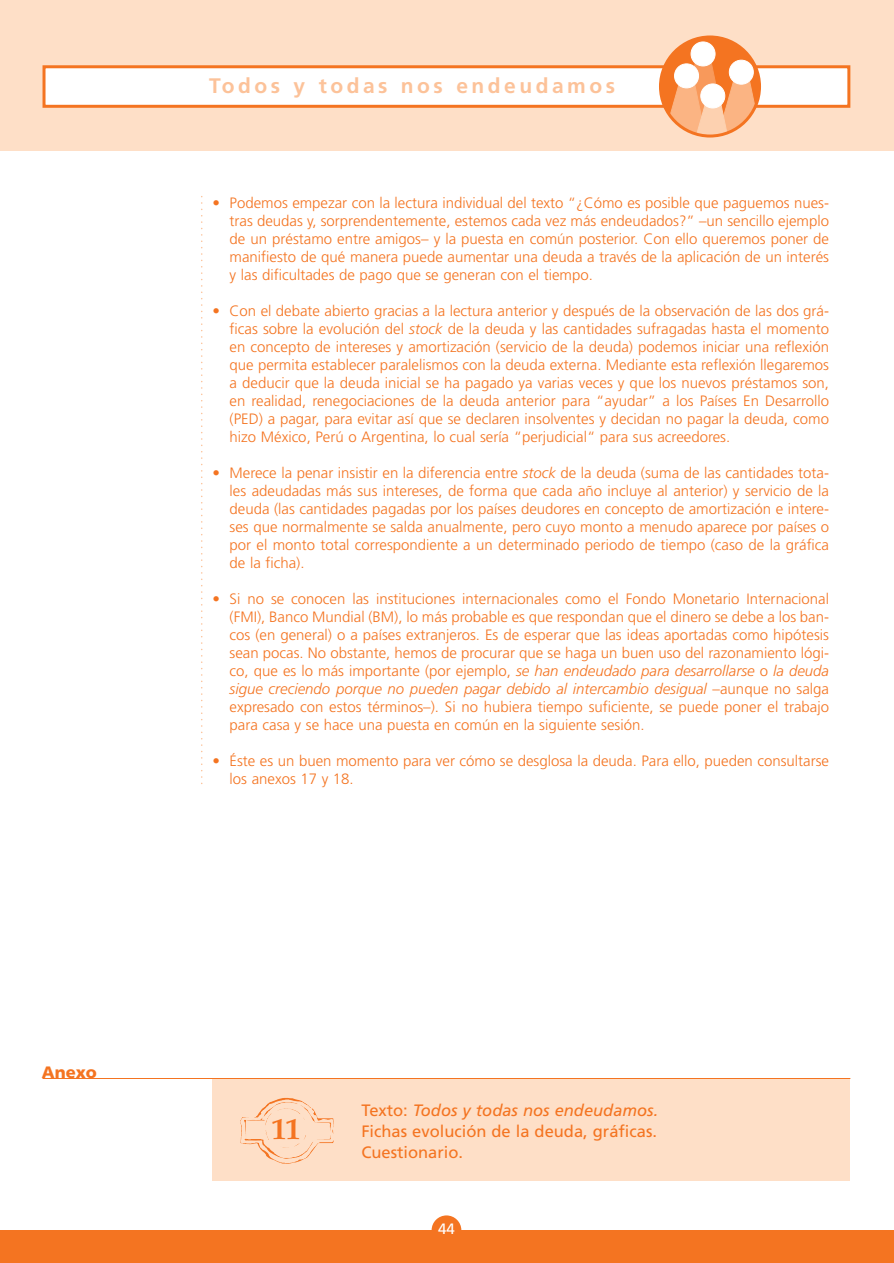
<style>
.page{position:relative;width:894px;height:1263px;background:#fff}
.page>*{position:absolute;margin:0;border:0;box-sizing:border-box;transform-origin:0 0}
.t1{font:700 30px "Palatino";color:#f47421}
.t2{font:700 21px "Frutiger";letter-spacing:.165em;color:#fcc299}
.t3{font:16.5px/21px "Frutiger";color:#f47421;text-align:justify}
.t4{font:900 16.5px "Frutiger";color:#f47421}
.t5{font:300 15px/18px "Frutiger";color:#f47421;text-align:justify}
.t6{font:15px "Frutiger";color:#fff}
.s1{font-style:italic}
</style>
<div class="page">
<hr style="left:893px;top:0;width:1px;height:150px;background:#fedfc7">
<div style="left:0;top:1230px;width:894px;height:33px;background:#f47421"></div>
<div style="left:432px;top:1215px;width:29px;height:30px;background:#f47421;border-radius:50%"></div>
<div style="left:0;top:0;width:893px;height:150px;background:#fedfc7"></div>
<div style="left:44px;top:67px;width:805px;height:39px;background:#fff"></div>
<div style="left:43px;top:65px;width:807px;height:43px;border:3px solid #f47421"></div>
<svg style="left:659px;top:35px;width:102px;height:103px"></svg>
<div style="left:213px;top:1078px;width:637px;height:103px;background:#fedfc7"></div>
<hr style="left:43px;top:1078px;width:807px;height:1px;background:#f47421">
<img style="left:254px;top:1098px;width:57px;height:36px">
<svg style="left:201px;top:196px;width:1px;height:588px"></svg>
<p class="t4" style="left:42px;top:1066px;width:57px">Anexo</p>
<h2 class="t2" style="left:209px;top:77px;width:407px">Todos y todas nos endeudamos</h2>
<p class="t5" style="left:230px;top:195px;width:601px;text-indent:-17px">• Podemos empezar con la lectura individual del texto “¿Cómo es posible que paguemos nues&shy;tras deudas y, sorprendentemente, estemos cada vez más endeudados?” –un sencillo ejemplo de un préstamo entre amigos– y la puesta en común posterior. Con ello queremos poner de manifiesto de qué manera puede aumentar una deuda a través de la aplicación de un interés y las dificultades de pago que se generan con el tiempo.</p>
<p class="t5" style="left:230px;top:303px;width:601px;text-indent:-17px">• Con el debate abierto gracias a la lectura anterior y después de la observación de las dos grá&shy;ficas sobre la evolución del <span class="s1">stock</span> de la deuda y las cantidades sufragadas hasta el momento en concepto de intereses y amortización (servicio de la deuda) podemos iniciar una reflexión que permita establecer paralelismos con la deuda externa. Mediante esta reflexión llegaremos a deducir que la deuda inicial se ha pagado ya varias veces y que los nuevos préstamos son, en realidad, renegociaciones de la deuda anterior para “ayudar” a los Países En Desarrollo (PED) a pagar, para evitar así que se declaren insolventes y decidan no pagar la deuda, como hizo México, Perú o Argentina, lo cual sería “perjudicial“ para sus acreedores.</p>
<p class="t5" style="left:230px;top:465px;width:601px;text-indent:-17px">• Merece la penar insistir en la diferencia entre <span class="s1">stock</span> de la deuda (suma de las cantidades tota&shy;les adeudadas más sus intereses, de forma que cada año incluye al anterior) y servicio de la deuda (las cantidades pagadas por los países deudores en concepto de amortización e intere&shy;ses que normalmente se salda anualmente, pero cuyo monto a menudo aparece por países o por el monto total correspondiente a un determinado periodo de tiempo (caso de la gráfica de la ficha).</p>
<p class="t5" style="left:230px;top:591px;width:601px;text-indent:-17px">• Si no se conocen las instituciones internacionales como el Fondo Monetario Internacional (FMI), Banco Mundial (BM), lo más probable es que respondan que el dinero se debe a los ban&shy;cos (en general) o a países extranjeros. Es de esperar que las ideas aportadas como hipótesis sean pocas. No obstante, hemos de procurar que se haga un buen uso del razonamiento lógi&shy;co, que es lo más importante (por ejemplo, <span class="s1">se han endeudado para desarrollarse</span> o <span class="s1">la deuda sigue creciendo porque no pueden pagar debido al intercambio desigual</span> –aunque no salga expresado con estos términos–). Si no hubiera tiempo suficiente, se puede poner el trabajo para casa y se hace una puesta en común en la siguiente sesión.</p>
<p class="t5" style="left:230px;top:753px;width:601px;text-indent:-17px">• Éste es un buen momento para ver cómo se desglosa la deuda. Para ello, pueden consultarse los anexos 17 y 18.</p>
<h1 class="t1" style="left:272px;top:1118px;width:30px">11</h1>
<p class="t3" style="left:361px;top:1101px;width:298px">Texto: <span class="s1">Todos y todas nos endeudamos.<br></span>Fichas evolución de la deuda, gráficas.<br>Cuestionario.</p>
<p class="t6" style="left:438px;top:1223px;width:18px">44</p>
</div>
